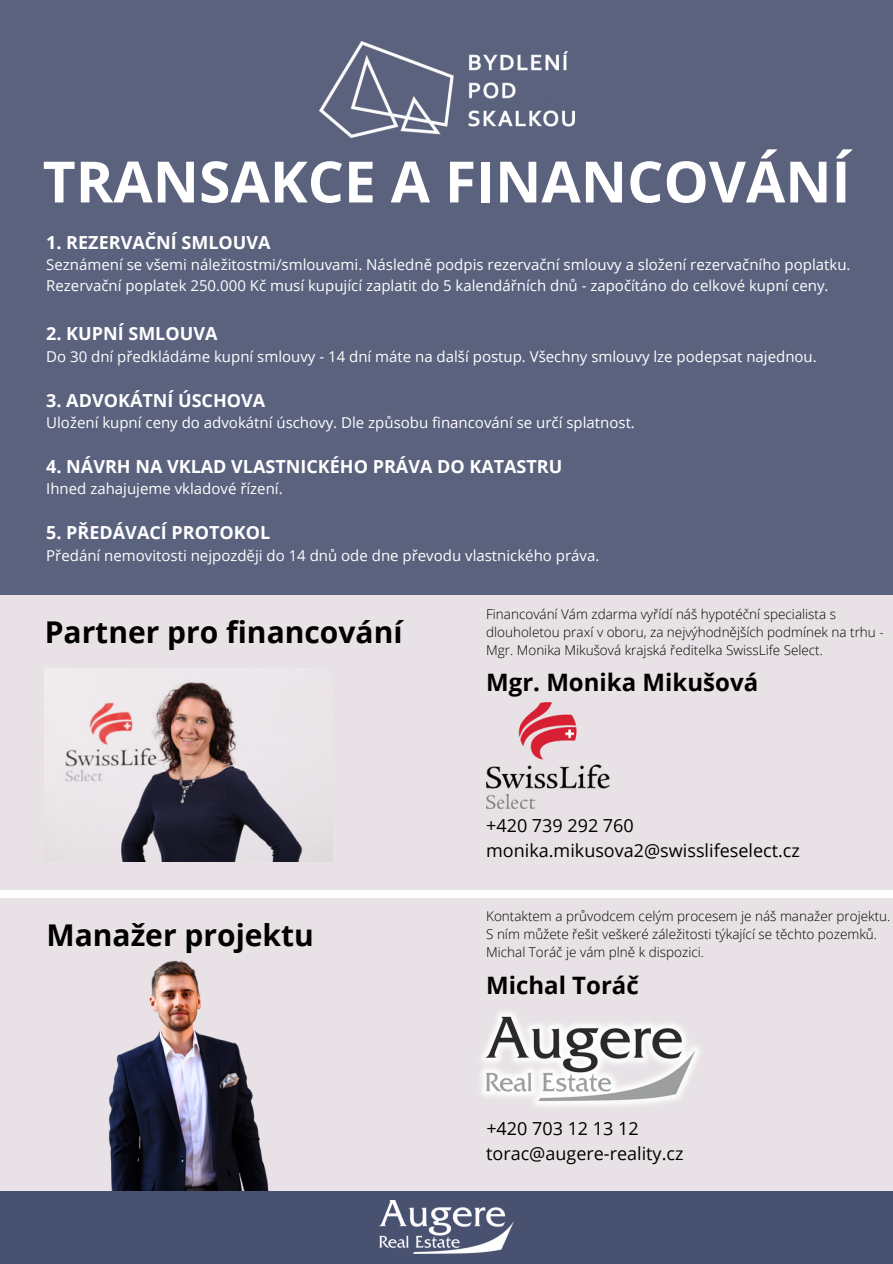
<style>
.page{position:relative;width:893px;height:1264px;background:#fff}
.page>*{position:absolute;margin:0;border:0;box-sizing:border-box;transform-origin:0 0}
.t1{font:700 57px "Open Sans";color:#fff}
.t2{font:700 30px "Open Sans";color:#000}
.t3{font:700 24px "Open Sans";color:#000}
.t4{font:700 18px "Open Sans";color:#fff}
.t5{font:18px "Open Sans";color:#000}
.t6{font:15px "Open Sans";color:#fff}
.t7{font:300 13.5px/18px "Open Sans";color:#000}
</style>
<div class="page">
<div style="left:0;top:0;width:892px;height:595px;background:#5a627e"></div>
<img style="left:320px;top:42px;width:254px;height:95px">
<div style="left:0;top:897px;width:892px;height:295px;background:#e8e2e6"></div>
<div style="left:0;top:595px;width:892px;height:295px;background:#e8e2e6"></div>
<img style="left:45px;top:677px;width:288px;height:184px">
<img style="left:486px;top:703px;width:124px;height:105px">
<img style="left:108px;top:960px;width:161px;height:230px">
<div style="left:0;top:1190px;width:892px;height:73px;background:#485170"></div>
<img style="left:379px;top:1200px;width:134px;height:53px">
<img style="left:481px;top:1012px;width:219px;height:94px">
<p class="t1" style="left:43px;top:141px;width:809px">TRANSAKCE A FINANCOVÁNÍ</p>
<h1 class="t4" style="left:46px;top:230px;width:226px">1. REZERVAČNÍ SMLOUVA</h1>
<p class="t6" style="left:46px;top:254px;width:805px">Seznámení se všemi náležitostmi/smlouvami. Následně podpis rezervační smlouvy a složení rezervačního poplatku.</p>
<p class="t6" style="left:46px;top:274px;width:783px">Rezervační poplatek 250.000 Kč musí kupující zaplatit do 5 kalendářních dnů - započítáno do celkové kupní ceny.</p>
<p class="t4" style="left:46px;top:321px;width:173px">2. KUPNÍ SMLOUVA</p>
<p class="t6" style="left:46px;top:345px;width:772px">Do 30 dní předkládáme kupní smlouvy - 14 dní máte na další postup. Všechny smlouvy lze podepsat najednou.</p>
<p class="t4" style="left:46px;top:387px;width:220px">3. ADVOKÁTNÍ ÚSCHOVA</p>
<p class="t6" style="left:46px;top:412px;width:590px">Uložení kupní ceny do advokátní úschovy. Dle způsobu financování se určí splatnost.</p>
<p class="t4" style="left:46px;top:453px;width:517px">4. NÁVRH NA VKLAD VLASTNICKÉHO PRÁVA DO KATASTRU</p>
<p class="t6" style="left:46px;top:478px;width:238px">Ihned zahajujeme vkladové řízení.</p>
<h4 class="t4" style="left:46px;top:520px;width:225px">5. PŘEDÁVACÍ PROTOKOL</h4>
<p class="t6" style="left:46px;top:544px;width:554px">Předání nemovitosti nejpozději do 14 dnů ode dne převodu vlastnického práva.</p>
<p class="t2" style="left:45px;top:610px;width:359px">Partner pro financování</p>
<p class="t2" style="left:46px;top:913px;width:269px">Manažer projektu</p>
<h4 class="t7" style="left:486px;top:604px;width:399px">Financování Vám zdarma vyřídí náš hypotéční specialista s dlouholetou praxí v oboru, za nejvýhodnějších podmínek na trhu -<br>Mgr. Monika Mikušová krajská ředitelka SwissLife Select.</h4>
<h3 class="t3" style="left:486px;top:665px;width:273px">Mgr. Monika Mikušová</h3>
<h4 class="t5" style="left:486px;top:813px;width:149px">+420 739 292 760</h4>
<p class="t5" style="left:486px;top:838px;width:315px">monika.mikusova2@swisslifeselect.cz</p>
<p class="t7" style="left:486px;top:907px;width:406px">Kontaktem a průvodcem celým procesem je náš manažer projektu.<br>S ním můžete řešit veškeré záležitosti týkající se těchto pozemků.<br>Michal Toráč je vám plně k dispozici.</p>
<h4 class="t3" style="left:486px;top:968px;width:154px">Michal Toráč</h4>
<h2 class="t5" style="left:486px;top:1115px;width:154px">+420 703 12 13 12</h2>
<h4 class="t5" style="left:486px;top:1140px;width:199px">torac@augere-reality.cz</h4>
</div>
